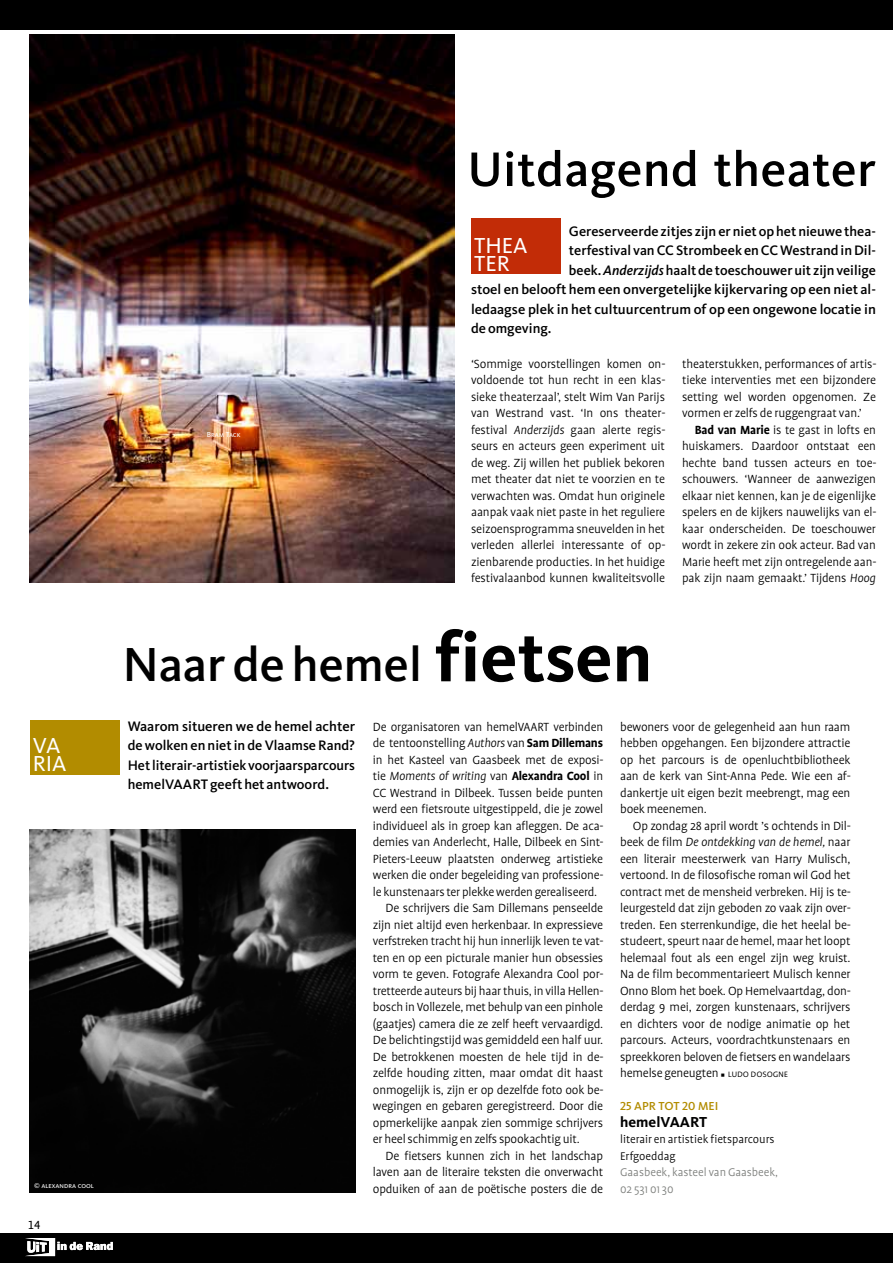
<style>
.page{position:relative;width:893px;height:1263px;background:#fff}
.page>*{position:absolute;margin:0;border:0;box-sizing:border-box;transform-origin:0 0}
.t1{font:500 50.25px "Kievit";letter-spacing:.01em;color:#000}
.t2{font:500 49.5px "Kievit";color:#000}
.t3{font:22.5px/18px "Kievit";color:#fff}
.t4{font:700 15px "Kievit";color:#000}
.t5{font:500 14.25px/19.5px "Kievit";color:#000;text-align:justify}
.t6{font:300 13.5px/16.5px "Profile";letter-spacing:-.015em;color:#000;text-align:justify}
.t7{font:italic 300 13.5px "Profile";letter-spacing:-.015em;color:#000}
.t8{font:13.5px "Profile NO";color:#000}
.t9{font:300 12.75px/16.5px "Profile";color:#000}
.t10{font:300 12.75px/16.5px "Profile";color:#7c7e7b}
.t11{font:12px "Kievit Medium SC";color:#b28c00}
.t12{font:7.5px "Kievit Book SC";color:#fff}
.s1{font-size:6.75px}
.s2{font-style:italic}
.s3{font-weight:700}
.s4{font-weight:700;font-size:71.55px}
.s5{font-style:normal}
.s6{font-weight:700;font-style:normal}
.s7{font-family:"Profile SC";font-size:10.5px}
</style>
<div class="page">
<div style="left:0;top:0;width:893px;height:30px;background:#000"></div>
<div style="left:0;top:1233px;width:893px;height:30px;background:#000"></div>
<svg style="left:25px;top:1238px;width:88px;height:18px"></svg>
<img style="left:30px;top:34px;width:425px;height:548px">
<div style="left:471px;top:218px;width:89px;height:56px;background:#c22c07"></div>
<img style="left:29px;top:830px;width:327px;height:363px">
<div style="left:30px;top:720px;width:89px;height:54px;background:#b28c00"></div>
<h3 class="t3" style="left:33px;top:736px;width:35px">VA<br>RIA</h3>
<p class="t12" style="left:34px;top:1180px;width:61px"><span class="s1">©</span> alexandra cool</p>
<p class="t8" style="left:28px;top:1218px;width:14px">14</p>
<p class="t12" style="left:207px;top:430px;width:35px">Bram Tack</p>
<h1 class="t1" style="left:467px;top:139px;width:410px">Uitdagend theater</h1>
<p class="t5" style="left:569px;top:221px;width:309px">Gereserveerde zitjes zijn er niet op het nieuwe thea-</p>
<p class="t5" style="left:569px;top:240px;width:308px">terfestival van CC Strombeek en CC Westrand in Dil-</p>
<p class="t5" style="left:569px;top:260px;width:309px">beek. <span class="s2">Anderzijds</span> haalt de toeschouwer uit zijn veilige</p>
<p class="t5" style="left:471px;top:279px;width:406px">stoel en belooft hem een onvergetelijke kijkervaring op een niet al-</p>
<p class="t5" style="left:471px;top:299px;width:406px">ledaagse plek in het cultuurcentrum of op een ongewone locatie in</p>
<p class="t5" style="left:471px;top:318px;width:82px">de omgeving.</p>
<p class="t6" style="left:682px;top:355px;width:196px">theaterstukken, performances of artis&shy;tieke interventies met een bijzondere setting wel worden opgenomen. Ze vormen er zelfs de ruggengraat van.’</p>
<p class="t6" style="left:682px;top:421px;width:196px;text-indent:13px"><span class="s3">Bad van Marie</span> is te gast in lofts en huiskamers. Daardoor ontstaat een hechte band tussen acteurs en toe&shy;schouwers. ‘Wanneer de aanwezigen elkaar niet kennen, kan je de eigenlijke spelers en de kijkers nauwelijks van el&shy;kaar onderscheiden. De toeschouwer wordt in zekere zin ook acteur. Bad van Marie heeft met zijn ontregelende aan&shy;pak zijn naam gemaakt.’ Tijdens <span class="s2">Hoog</span></p>
<h3 class="t3" style="left:474px;top:236px;width:55px">THEA<br>TER</h3>
<p class="t6" style="left:471px;top:355px;width:196px">‘Sommige voorstellingen komen on&shy;voldoende tot hun recht in een klas&shy;sieke theaterzaal’, stelt Wim Van Parijs van Westrand vast. ‘In ons theater&shy;festival <span class="s2">Anderzijds</span> gaan alerte regis&shy;seurs en acteurs geen experiment uit de weg. Zij willen het publiek bekoren met theater dat niet te voorzien en te verwachten was. Omdat hun originele aanpak vaak niet paste in het reguliere seizoensprogramma sneuvelden in het verleden allerlei interessante of op&shy;zienbarende producties. In het huidige festivalaanbod kunnen kwaliteitsvolle</p>
<h2 class="t2" style="left:123px;top:635px;width:531px">Naar de hemel <span class="s4">fietsen</span></h2>
<p class="t5" style="left:128px;top:716px;width:229px">Waarom situeren we de hemel achter de wolken en niet in de Vlaamse Rand?<br>Het literair-artistiek voorjaarsparcours hemelVAART geeft het antwoord.</p>
<p class="t6" style="left:373px;top:718px;width:232px">De organisatoren van hemelVAART verbinden</p>
<p class="t6" style="left:373px;top:735px;width:232px">de tentoonstelling <span class="s2">Authors</span> van <span class="s3">Sam Dillemans</span></p>
<p class="t6" style="left:373px;top:751px;width:232px">in het Kasteel van Gaasbeek met de exposi-</p>
<p class="t7" style="left:373px;top:769px;width:232px"><span class="s5">tie</span> Moments of writing <span class="s5">van</span> <span class="s6">Alexandra Cool</span> <span class="s5">in</span></p>
<p class="t6" style="left:373px;top:784px;width:232px">CC Westrand in Dilbeek. Tussen beide punten</p>
<p class="t6" style="left:373px;top:801px;width:232px">werd een fietsroute uitgestippeld, die je zowel</p>
<p class="t6" style="left:373px;top:817px;width:232px">individueel als in groep kan afleggen. De aca-</p>
<p class="t6" style="left:373px;top:834px;width:232px">demies van Anderlecht, Halle, Dilbeek en Sint-</p>
<p class="t6" style="left:373px;top:850px;width:232px">Pieters-Leeuw plaatsten onderweg artistieke</p>
<p class="t6" style="left:373px;top:867px;width:232px">werken die onder begeleiding van professione-</p>
<p class="t6" style="left:373px;top:883px;width:226px">le kunstenaars ter plekke werden gerealiseerd.</p>
<p class="t6" style="left:386px;top:900px;width:219px">De schrijvers die Sam Dillemans penseelde</p>
<p class="t6" style="left:373px;top:916px;width:232px">zijn niet altijd even herkenbaar. In expressieve</p>
<p class="t6" style="left:373px;top:933px;width:232px">verfstreken tracht hij hun innerlijk leven te vat-</p>
<p class="t6" style="left:373px;top:949px;width:232px">ten en op een picturale manier hun obsessies</p>
<p class="t6" style="left:373px;top:966px;width:232px">vorm te geven. Fotografe Alexandra Cool por-</p>
<p class="t6" style="left:373px;top:982px;width:232px">tretteerde auteurs bij haar thuis, in villa Hellen-</p>
<p class="t6" style="left:373px;top:999px;width:232px">bosch in Vollezele, met behulp van een pinhole</p>
<p class="t6" style="left:373px;top:1015px;width:232px">(gaatjes) camera die ze zelf heeft vervaardigd.</p>
<p class="t6" style="left:373px;top:1032px;width:232px">De belichtingstijd was gemiddeld een half uur.</p>
<p class="t6" style="left:373px;top:1048px;width:232px">De betrokkenen moesten de hele tijd in de-</p>
<p class="t6" style="left:373px;top:1065px;width:232px">zelfde houding zitten, maar omdat dit haast</p>
<p class="t6" style="left:373px;top:1081px;width:232px">onmogelijk is, zijn er op dezelfde foto ook be-</p>
<p class="t6" style="left:373px;top:1098px;width:232px">wegingen en gebaren geregistreerd. Door die</p>
<p class="t6" style="left:373px;top:1114px;width:232px">opmerkelijke aanpak zien sommige schrijvers</p>
<p class="t6" style="left:373px;top:1131px;width:209px">er heel schimmig en zelfs spookachtig uit.</p>
<p class="t6" style="left:386px;top:1147px;width:219px">De fietsers kunnen zich in het landschap</p>
<p class="t6" style="left:373px;top:1164px;width:232px">laven aan de literaire teksten die onverwacht</p>
<p class="t6" style="left:373px;top:1180px;width:232px">opduiken of aan de poëtische posters die de</p>
<p class="t6" style="left:620px;top:718px;width:232px">bewoners voor de gelegenheid aan hun raam hebben opgehangen. Een bijzondere attractie op het parcours is de openluchtbibliotheek aan de kerk van Sint-Anna Pede. Wie een af&shy;dankertje uit eigen bezit meebrengt, mag een boek meenemen.</p>
<p class="t6" style="left:620px;top:817px;width:232px;text-indent:13px">Op zondag 28 april wordt ’s ochtends in Dil&shy;beek de film <span class="s2">De ontdekking van de hemel,</span> naar een literair meesterwerk van Harry Mulisch, vertoond. In de filosofische roman wil God het contract met de mensheid verbreken. Hij is te&shy;leurgesteld dat zijn geboden zo vaak zijn over&shy;treden. Een sterrenkundige, die het heelal be&shy;studeert, speurt naar de hemel, maar het loopt helemaal fout als een engel zijn weg kruist.<br>Na de film becommentarieert Mulisch kenner Onno Blom het boek. Op Hemelvaartdag, don&shy;derdag 9 mei, zorgen kunstenaars, schrijvers en dichters voor de nodige animatie op het parcours. Acteurs, voordrachtkunstenaars en spreekkoren beloven de fietsers en wandelaars hemelse geneugten ▪ <span class="s7">ludo dosogne</span></p>
<p class="t11" style="left:620px;top:1099px;width:100px">25 APR TOT 20 MEI</p>
<p class="t4" style="left:620px;top:1112px;width:89px">hemelVAART</p>
<p class="t9" style="left:620px;top:1131px;width:156px">literair en artistiek fietsparcours<br>Erfgoeddag</p>
<p class="t10" style="left:620px;top:1164px;width:159px">Gaasbeek, kasteel van Gaasbeek,<br>02 531 01 30</p>
</div>
